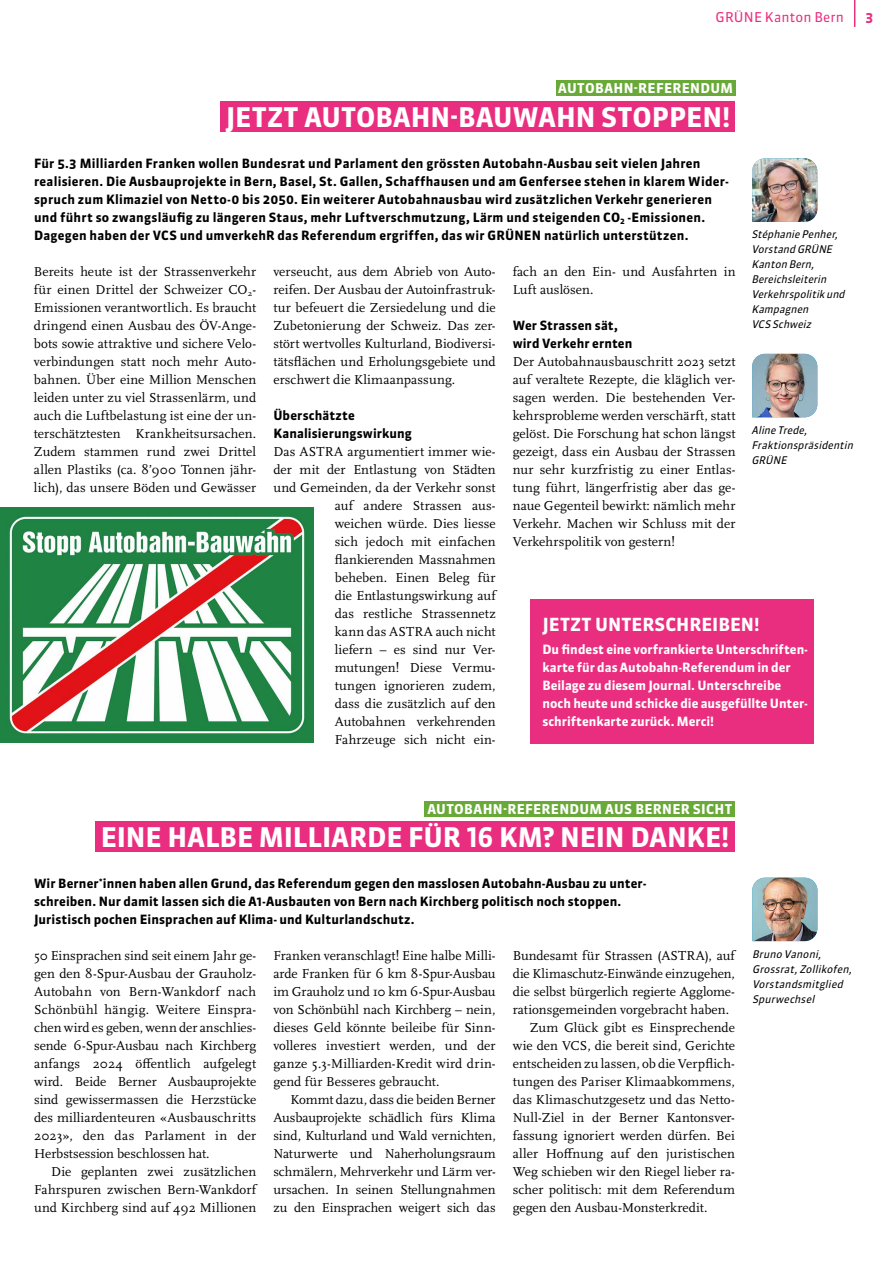
<style>
.page{position:relative;width:893px;height:1263px;background:#fff}
.page>*{position:absolute;margin:0;border:0;box-sizing:border-box;transform-origin:0 0}
.t1{font:700 27px "Sanuk OT";color:#fff}
.t2{font:700 18px "Sanuk OT";color:#fff}
.t3{font:13.5px/18px "Scala Pro";letter-spacing:.005em;color:#000;text-align:justify}
.t4{font:700 13.5px "Sanuk OT";letter-spacing:.025em;color:#fff}
.t5{font:13.5px "Sanuk OT";letter-spacing:.01em;color:#ea2e7f}
.t6{font:700 13.5px "Sanuk OT";color:#ea2e7f}
.t7{font:700 12.75px/18px "Sanuk OT";letter-spacing:.015em;color:#000}
.t8{font:700 12.75px/18px "Sanuk OT";color:#fff}
.t9{font:italic 10.5px/15px "Sanuk OT";color:#000}
</style>
<div class="page">
<svg style="left:854px;top:0;width:1px;height:27px"></svg>
<div style="left:530px;top:600px;width:284px;height:144px;background:#ea2e7f"></div>
<img style="left:752px;top:158px;width:65px;height:64px">
<div style="left:96px;top:821px;width:639px;height:31px;background:#ea2e7f"></div>
<div style="left:425px;top:801px;width:310px;height:15px;background:#69a938"></div>
<img style="left:752px;top:878px;width:65px;height:63px">
<div style="left:221px;top:101px;width:514px;height:31px;background:#ea2e7f"></div>
<div style="left:556px;top:80px;width:179px;height:16px;background:#69a938"></div>
<img style="left:752px;top:354px;width:65px;height:63px">
<img style="left:0;top:508px;width:313px;height:235px">
<p class="t5" style="left:716px;top:9px;width:130px">GRÜNE Kanton Bern</p>
<p class="t6" style="left:865px;top:9px;width:9px">3</p>
<p class="t4" style="left:558px;top:80px;width:176px">AUTOBAHN-REFERENDUM</p>
<h1 class="t1" style="left:226px;top:100px;width:506px">JETZT AUTOBAHN-BAUWAHN STOPPEN!</h1>
<p class="t7" style="left:34px;top:154px;width:696px">Für 5.3 Milliarden Franken wollen Bundesrat und Parlament den grössten Autobahn-Ausbau seit vielen Jahren realisieren. Die Ausbauprojekte in Bern, Basel, St. Gallen, Schaffhausen und am Genfersee stehen in klarem Wider&shy;spruch zum Klimaziel von Netto-0 bis 2050. Ein weiterer Autobahnausbau wird zusätzlichen Verkehr generieren und führt so zwangsläufig zu längeren Staus, mehr Luftverschmutzung, Lärm und steigenden CO<sub>2</sub> -Emissionen.<br>Dagegen haben der VCS und umverkehR das Referendum ergriffen, das wir GRÜNEN natürlich unterstützen.</p>
<p class="t9" style="left:751px;top:227px;width:98px">StéphaniePenher,<br>Vorstand GRÜNE<br>Kanton Bern,<br>Bereichsleiterin<br>Verkehrspolitikund<br>Kampagnen<br>VCS Schweiz</p>
<p class="t3" style="left:513px;top:262px;width:224px">fach an den Ein- und Ausfahrten in<br>Luft auslösen.</p>
<p class="t7" style="left:513px;top:316px;width:121px">Wer Strassen sät, wird Verkehr ernten</p>
<p class="t3" style="left:513px;top:352px;width:224px">Der Autobahnausbauschritt 2023 setzt auf veraltete Rezepte, die kläglich ver&shy;sagen werden. Die bestehenden Ver&shy;kehrsprobleme werden verschärft, statt gelöst. Die Forschung hat schon längst gezeigt, dass ein Ausbau der Strassen nur sehr kurzfristig zu einer Entlas&shy;tung führt, längerfristig aber das ge&shy;naue Gegenteil bewirkt: nämlich mehr Verkehr. Machen wir Schluss mit der Verkehrspolitik von gestern!</p>
<p class="t3" style="left:34px;top:262px;width:224px">Bereits heute ist der Strassenverkehr für einen Drittel der Schweizer CO<sub>2</sub>- Emissionen verantwortlich. Es braucht dringend einen Ausbau des ÖV-Ange&shy;bots sowie attraktive und sichere Velo&shy;verbindungen statt noch mehr Auto&shy;bahnen. Über eine Million Menschen leiden unter zu viel Strassenlärm, und auch die Luftbelastung ist eine der un&shy;terschätztesten Krankheitsursachen.<br>Zudem stammen rund zwei Drittel allen Plastiks (ca. 8’900 Tonnen jähr&shy;lich), das unsere Böden und Gewässer</p>
<p class="t3" style="left:273px;top:262px;width:224px">verseucht, aus dem Abrieb von Auto&shy;reifen. Der Ausbau der Autoinfrastruk&shy;tur befeuert die Zersiedelung und die Zubetonierung der Schweiz. Das zer&shy;stört wertvolles Kulturland, Biodiversi&shy;tätsflächen und Erholungsgebiete und erschwert die Klimaanpassung.</p>
<p class="t7" style="left:273px;top:406px;width:140px">Überschätzte<br>Kanalisierungswirkung</p>
<p class="t3" style="left:273px;top:442px;width:224px;text-align:right">Das ASTRA argumentiert immer wie&shy;der mit der Entlastung von Städten und Gemeinden, da der Verkehr sonst auf andere Strassen aus-<br>weichen würde. Dies liesse<br>sich jedoch mit einfachen flankierenden Massnahmen<br>beheben. Einen Beleg für<br>die Entlastungswirkung auf<br>das restliche Strassennetz<br>kann das ASTRA auch nicht<br>liefern – es sind nur Ver&shy;mutungen! Diese Vermu-<br>tungen ignorieren zudem,<br>dass die zusätzlich auf den<br>Autobahnen verkehrenden<br>Fahrzeuge sich nicht ein-</p>
<p class="t9" style="left:751px;top:423px;width:106px">AlineTrede,<br>Fraktionspräsidentin<br>GRÜNE</p>
<h2 class="t2" style="left:543px;top:614px;width:218px">JETZT UNTERSCHREIBEN!</h2>
<p class="t8" style="left:542px;top:640px;width:266px">Du findest eine vorfrankierte Unterschriften&shy;karte für das Autobahn-Referendum in der Beilage zu diesem Journal. Unterschreibe noch heute und schicke die ausgefüllte Unter&shy;schriftenkarte zurück. Merci!</p>
<p class="t4" style="left:427px;top:800px;width:307px">AUTOBAHN-REFERENDUM AUS BERNER SICHT</p>
<h1 class="t1" style="left:101px;top:820px;width:630px">EINE HALBE MILLIARDE FÜR 16 KM? NEIN DANKE!</h1>
<p class="t7" style="left:34px;top:874px;width:613px">Wir Berner<sup>*</sup>innen haben allen Grund, das Referendum gegen den masslosen Autobahn-Ausbau zu unter&shy;schreiben. Nur damit lassen sich die A1-Ausbauten von Bern nach Kirchberg politisch noch stoppen.<br>Juristisch pochen Einsprachen auf Klima- und Kulturlandschutz.</p>
<p class="t3" style="left:34px;top:946px;width:224px">50 Einsprachen sind seit einem Jahr ge&shy;gen den 8-Spur-Ausbau der Grauholz-Autobahn von Bern-Wankdorf nach Schönbühl hängig. Weitere Einspra&shy;chen wird es geben, wenn der anschlies&shy;sende 6-Spur-Ausbau nach Kirchberg anfangs 2024 öffentlich aufgelegt wird. Beide Berner Ausbauprojekte sind gewissermassen die Herzstücke des milliardenteuren «Ausbauschritts 2023», den das Parlament in der Herbstsession beschlossen hat.</p>
<p class="t3" style="left:34px;top:1162px;width:224px;text-indent:17px">Die geplanten zwei zusätzlichen Fahrspuren zwischen Bern-Wankdorf und Kirchberg sind auf 492 Millionen</p>
<p class="t3" style="left:273px;top:946px;width:224px">Franken veranschlagt! Eine halbe Milli&shy;arde Franken für 6 km 8-Spur-Ausbau im Grauholz und 10 km 6-Spur-Ausbau von Schönbühl nach Kirchberg – nein, dieses Geld könnte beileibe für Sinn&shy;volleres investiert werden, und der ganze 5.3-Milliarden-Kredit wird drin&shy;gend für Besseres gebraucht.</p>
<p class="t3" style="left:273px;top:1090px;width:224px;text-indent:17px">Kommt dazu, dass die beiden Berner Ausbauprojekte schädlich fürs Klima sind, Kulturland und Wald vernichten, Naturwerte und Naherholungsraum schmälern, Mehrverkehr und Lärm ver&shy;ursachen. In seinen Stellungnahmen zu den Einsprachen weigert sich das</p>
<p class="t3" style="left:513px;top:946px;width:224px">Bundesamt für Strassen (ASTRA), auf</p>
<p class="t3" style="left:513px;top:964px;width:224px">die Klimaschutz-Einwände einzugehen,</p>
<p class="t3" style="left:513px;top:982px;width:224px">die selbst bürgerlich regierte Agglome-</p>
<p class="t3" style="left:513px;top:1000px;width:218px">rationsgemeinden vorgebracht haben.</p>
<p class="t3" style="left:530px;top:1018px;width:207px">Zum Glück gibt es Einsprechende</p>
<p class="t3" style="left:513px;top:1036px;width:224px">wie den VCS, die bereit sind, Gerichte</p>
<p class="t3" style="left:513px;top:1054px;width:224px">entscheiden zu lassen, ob die Verpflich-</p>
<p class="t3" style="left:513px;top:1072px;width:224px">tungen des Pariser Klimaabkommens,</p>
<p class="t3" style="left:513px;top:1090px;width:224px">das Klimaschutzgesetz und das Netto-</p>
<p class="t3" style="left:513px;top:1108px;width:223px">Null-Ziel in der Berner Kantonsver-</p>
<p class="t3" style="left:513px;top:1126px;width:224px">fassung ignoriert werden dürfen. Bei</p>
<p class="t3" style="left:513px;top:1144px;width:224px">aller Hoffnung auf den juristischen</p>
<p class="t3" style="left:513px;top:1162px;width:224px">Weg schieben wir den Riegel lieber ra-</p>
<p class="t3" style="left:513px;top:1180px;width:224px">scher politisch: mit dem Referendum</p>
<p class="t3" style="left:513px;top:1198px;width:196px">gegen den Ausbau-Monsterkredit.</p>
<p class="t9" style="left:752px;top:946px;width:104px">Bruno Vanoni,<br>Grossrat,Zollikofen,<br>Vorstandsmitglied<br>Spurwechsel</p>
</div>
